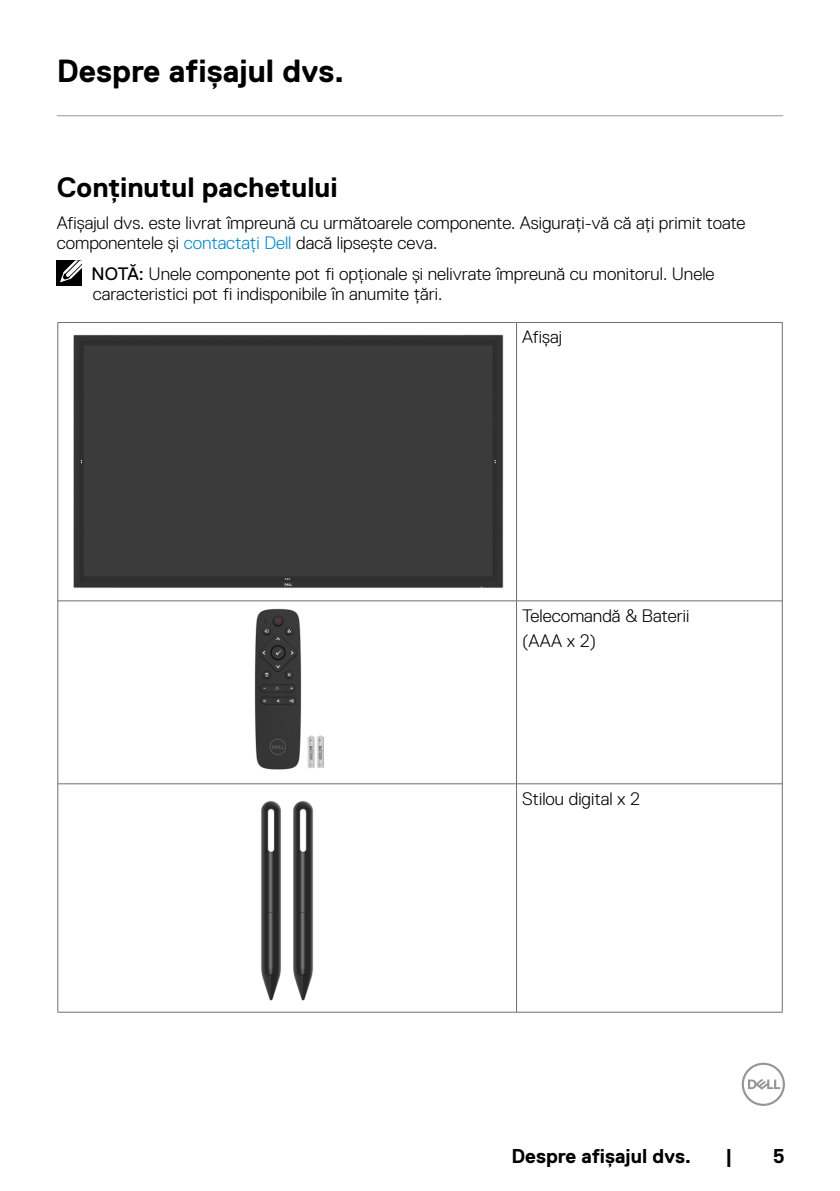
<style>
.page{position:relative;width:840px;height:1191px;background:#fff}
.page>*{position:absolute;margin:0;border:0;box-sizing:border-box;transform-origin:0 0}
.t1{font:700 32px "Dell Replica";color:#000}
.t2{font:700 28px "Dell Replica";color:#000}
.t3{font:700 20px "Dell Replica";color:#000}
.t4{font:300 18px/20px "Dell Replica";color:#000}
.s1{color:#0087cb}
.s2{font-weight:400}
</style>
<div class="page">
<svg style="left:741px;top:1062px;width:43px;height:44px"></svg>
<hr style="left:57px;top:115px;width:725px;height:1px;background:#939598">
<div style="left:57px;top:260px;width:25px;height:26px;background:#000"></div>
<svg style="left:60px;top:260px;width:22px;height:23px"></svg>
<hr style="left:57px;top:322px;width:459px;height:1px;background:#6d6e71">
<hr style="left:57px;top:323px;width:1px;height:278px;background:#6d6e71">
<hr style="left:516px;top:322px;width:266px;height:1px;background:#6d6e71">
<hr style="left:516px;top:323px;width:1px;height:277px;background:#6d6e71">
<hr style="left:781px;top:323px;width:1px;height:278px;background:#6d6e71">
<hr style="left:57px;top:600px;width:459px;height:1px;background:#6d6e71">
<hr style="left:57px;top:601px;width:1px;height:182px;background:#6d6e71">
<hr style="left:516px;top:600px;width:266px;height:1px;background:#6d6e71">
<hr style="left:516px;top:601px;width:1px;height:182px;background:#6d6e71">
<hr style="left:781px;top:601px;width:1px;height:182px;background:#6d6e71">
<hr style="left:57px;top:783px;width:459px;height:1px;background:#6d6e71">
<hr style="left:57px;top:783px;width:1px;height:228px;background:#6d6e71">
<hr style="left:516px;top:783px;width:266px;height:1px;background:#6d6e71">
<hr style="left:516px;top:784px;width:1px;height:227px;background:#6d6e71">
<hr style="left:781px;top:783px;width:1px;height:228px;background:#6d6e71">
<hr style="left:57px;top:1011px;width:459px;height:1px;background:#6d6e71">
<hr style="left:516px;top:1011px;width:266px;height:1px;background:#6d6e71">
<img style="left:73px;top:334px;width:431px;height:254px">
<img style="left:254px;top:608px;width:69px;height:162px">
<img style="left:261px;top:801px;width:52px;height:200px">
<h1 class="t1" style="left:57px;top:53px;width:289px">Despre afișajul dvs.</h1>
<h2 class="t2" style="left:57px;top:172px;width:282px">Conținutul pachetului</h2>
<p class="t4" style="left:57px;top:213px;width:690px">Afișajul dvs. este livrat împreună cu următoarele componente. Asigurați-vă că ați primit toate componentele și <span class="s1">contactați Dell</span> dacă lipsește ceva.</p>
<p class="t4" style="left:92px;top:264px;width:624px"><span class="s2">NOTĂ:</span> Unele componente pot fi opționale și nelivrate împreună cu monitorul. Unele caracteristici pot fi indisponibile în anumite țări.</p>
<p class="t4" style="left:522px;top:327px;width:41px">Afișaj</p>
<p class="t4" style="left:522px;top:603px;width:169px;line-height:25.6px">Telecomandă &amp; Baterii (AAA x 2)</p>
<p class="t4" style="left:522px;top:788px;width:119px">Stilou digital x 2</p>
<p class="t3" style="left:511px;top:1144px;width:181px">Despre afișajul dvs.</p>
<p class="t3" style="left:725px;top:1144px;width:9px">|</p>
<p class="t3" style="left:772px;top:1144px;width:13px">5</p>
</div>
